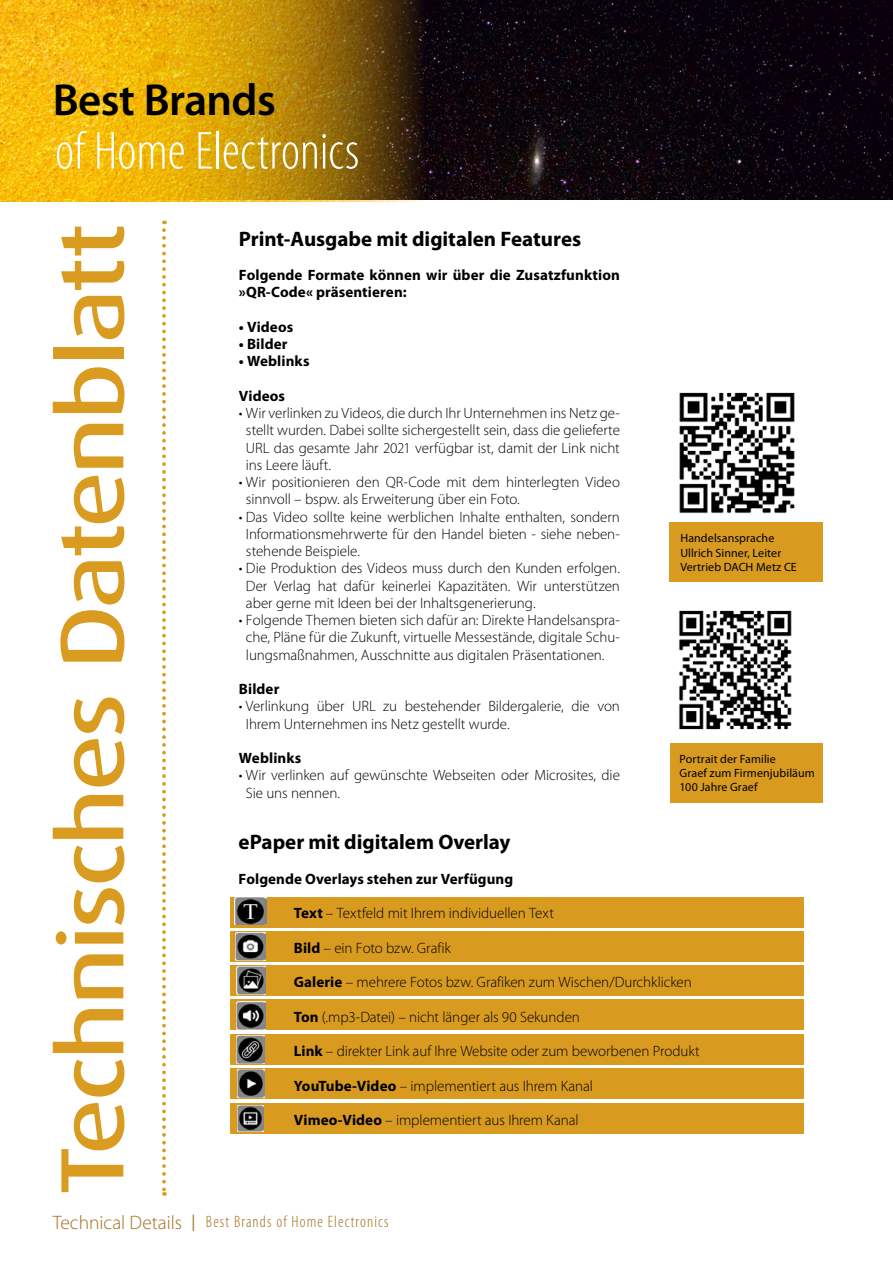
<style>
.page{position:relative;width:893px;height:1263px;background:#fff}
.page>*{position:absolute;margin:0;border:0;box-sizing:border-box;transform-origin:0 0}
.t1{font:500 expanded 90px "Dax Pro";letter-spacing:-.025em;color:#d99b20}
.t2{font:300 condensed 54px "Myriad Pro";color:#fff}
.t3{font:600 45px "Myriad Pro";letter-spacing:-.015em;color:#000}
.t4{font:700 21px "Myriad Pro";color:#000}
.t5{font:300 condensed 16.5px "Myriad Pro";letter-spacing:.07em;color:#a36f1d}
.t6{font:300 15px/17.2px "Myriad Pro";letter-spacing:-.005em;color:#000;text-align:justify}
.t7{font:700 15px/17.2px "Myriad Pro";letter-spacing:.005em;color:#000}
.t8{font:12px/14.2px "Myriad Pro";letter-spacing:.01em;color:#000}
.s1{font-stretch:normal;font-size:19.5px}
.s2{font-weight:400;font-stretch:normal}
.s3{font-weight:700}
</style>
<div class="page">
<img style="left:679px;top:610px;width:113px;height:120px">
<div style="left:670px;top:743px;width:152px;height:59px;background:#d99b1f"></div>
<img style="left:669px;top:392px;width:141px;height:137px">
<div style="left:230px;top:1103px;width:574px;height:30px;background:#d99b1f"></div>
<div style="left:230px;top:1068px;width:574px;height:30px;background:#d99b1f"></div>
<div style="left:230px;top:1034px;width:574px;height:30px;background:#d99b1f"></div>
<div style="left:230px;top:1000px;width:574px;height:30px;background:#d99b1f"></div>
<div style="left:230px;top:965px;width:574px;height:31px;background:#d99b1f"></div>
<div style="left:230px;top:931px;width:574px;height:30px;background:#d99b1f"></div>
<div style="left:230px;top:897px;width:574px;height:30px;background:#d99b1f"></div>
<svg style="left:162px;top:230px;width:4px;height:966px"></svg>
<img style="left:423px;top:0;width:470px;height:200px">
<img style="left:0;top:0;width:423px;height:201px">
<img style="left:235px;top:898px;width:31px;height:26px">
<img style="left:236px;top:932px;width:30px;height:28px">
<img style="left:237px;top:966px;width:28px;height:29px">
<img style="left:237px;top:1001px;width:28px;height:28px">
<img style="left:237px;top:1035px;width:28px;height:28px">
<img style="left:237px;top:1069px;width:27px;height:29px">
<img style="left:238px;top:1105px;width:26px;height:27px">
<div style="left:670px;top:523px;width:153px;height:59px;background:#d99b1f"></div>
<h3 class="t3" style="left:53px;top:71px;width:225px">Best Brands</h3>
<h2 class="t2" style="left:55px;top:119px;width:306px">of Home Electronics</h2>
<h1 class="t1" style="left:35px;top:1195px;width:973px;rotate:-90deg">Technisches Datenblatt</h1>
<p class="t5" style="left:53px;top:1212px;width:337px"><span class="s1">Technical Details</span> <span class="s2">|</span> Best Brands of Home Electronics</p>
<h3 class="t4" style="left:239px;top:225px;width:344px">Print-Ausgabe mit digitalen Features</h3>
<p class="t7" style="left:239px;top:266px;width:382px">Folgende Formate können wir über die Zusatzfunktion »QR-Code« präsentieren:</p>
<p class="t7" style="left:239px;top:318px;width:56px">• Videos</p>
<p class="t7" style="left:239px;top:335px;width:50px">• Bilder</p>
<p class="t7" style="left:239px;top:352px;width:72px">• Weblinks</p>
<p class="t7" style="left:239px;top:387px;width:48px">Videos</p>
<p class="t6" style="left:246px;top:404px;width:375px;text-indent:-7px">• Wir verlinken zu Videos, die durch Ihr Unternehmen ins Netz ge&shy;stellt wurden. Dabei sollte sichergestellt sein, dass die gelieferte URL das gesamte Jahr 2021 verfügbar ist, damit der Link nicht ins Leere läuft.</p>
<p class="t6" style="left:246px;top:473px;width:375px;text-indent:-7px">• Wir positionieren den QR-Code mit dem hinterlegten Video sinnvoll – bspw. als Erweiterung über ein Foto.</p>
<p class="t6" style="left:246px;top:508px;width:375px;text-indent:-7px">• Das Video sollte keine werblichen Inhalte enthalten, sondern Informationsmehrwerte für den Handel bieten - siehe neben&shy;stehende Beispiele.</p>
<p class="t6" style="left:246px;top:559px;width:375px;text-indent:-7px">• Die Produktion des Videos muss durch den Kunden erfolgen.<br>Der Verlag hat dafür keinerlei Kapazitäten. Wir unterstützen aber gerne mit Ideen bei der Inhaltsgenerierung.</p>
<p class="t6" style="left:239px;top:611px;width:382px;text-align:center">• Folgende Themen bieten sich dafür an: Direkte Handelsanspra&shy;che, Pläne für die Zukunft, virtuelle Messestände, digitale Schu&shy;lungsmaßnahmen, Ausschnitte aus digitalen Präsentationen.</p>
<p class="t7" style="left:239px;top:680px;width:42px">Bilder</p>
<p class="t6" style="left:246px;top:697px;width:376px;text-indent:-7px">• Verlinkung über URL zu bestehender Bildergalerie, die von<br>Ihrem Unternehmen ins Netz gestellt wurde.</p>
<p class="t7" style="left:239px;top:749px;width:64px">Weblinks</p>
<p class="t6" style="left:246px;top:766px;width:375px;text-indent:-7px">• Wir verlinken auf gewünschte Webseiten oder Microsites, die<br>Sie uns nennen.</p>
<p class="t8" style="left:680px;top:531px;width:118px">Handelsansprache<br>Ullrich Sinner, Leiter<br>Vertrieb DACH Metz CE</p>
<p class="t8" style="left:679px;top:751px;width:137px">Portrait der Familie<br>Graef zum Firmenjubiläum<br>100 Jahre Graef</p>
<h3 class="t4" style="left:239px;top:829px;width:273px">ePaper mit digitalem Overlay</h3>
<p class="t7" style="left:239px;top:870px;width:276px">Folgende Overlays stehen zur Verfügung</p>
<p class="t6" style="left:294px;top:905px;width:262px"><span class="s3">Text</span> – Textfeld mit Ihrem individuellen Text</p>
<p class="t6" style="left:294px;top:939px;width:159px"><span class="s3">Bild</span> – ein Foto bzw. Grafik</p>
<p class="t6" style="left:294px;top:974px;width:399px"><span class="s3">Galerie</span> – mehrere Fotos bzw. Grafiken zum Wischen/Durchklicken</p>
<p class="t6" style="left:294px;top:1008px;width:288px"><span class="s3">Ton</span> (.mp3-Datei) – nicht länger als 90 Sekunden</p>
<p class="t6" style="left:294px;top:1043px;width:407px"><span class="s3">Link</span> – direkter Link auf Ihre Website oder zum beworbenen Produkt</p>
<p class="t6" style="left:294px;top:1077px;width:301px"><span class="s3">YouTube-Video</span> – implementiert aus Ihrem Kanal</p>
<p class="t6" style="left:294px;top:1112px;width:286px"><span class="s3">Vimeo-Video</span> – implementiert aus Ihrem Kanal</p>
</div>
